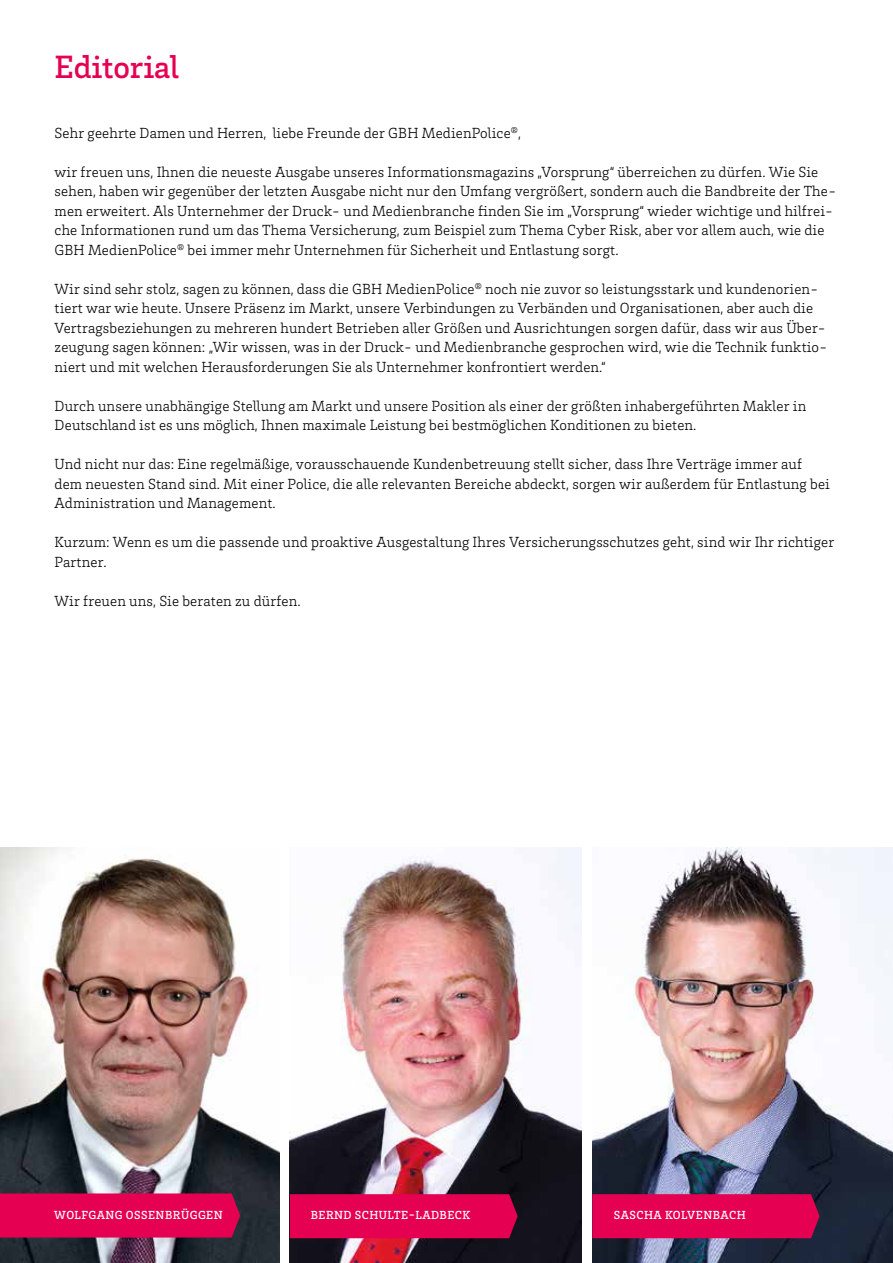
<style>
.page{position:relative;width:893px;height:1263px;background:#fff}
.page>*{position:absolute;margin:0;border:0;box-sizing:border-box;transform-origin:0 0}
.t1{font:500 33px "Brix Slab";color:#e50051}
.t2{font:300 15px/19.5px "Brix Slab";letter-spacing:.01em;color:#000}
.t3{font:500 12px "Brix Slab";letter-spacing:.04em;color:#fff}
</style>
<div class="page">
<img style="left:592px;top:848px;width:301px;height:415px">
<img style="left:290px;top:848px;width:292px;height:415px">
<img style="left:0;top:848px;width:279px;height:415px">
<div style="left:0;top:1193px;width:240px;height:44px;background:#e50051"></div>
<div style="left:290px;top:1194px;width:228px;height:44px;background:#e50051"></div>
<div style="left:592px;top:1194px;width:227px;height:44px;background:#e50051"></div>
<h1 class="t1" style="left:55px;top:45px;width:126px">Editorial</h1>
<p class="t2" style="left:55px;top:122px;width:468px">Sehr geehrte Damen und Herren, liebe Freunde der GBH MedienPolice<sup>®</sup>,</p>
<p class="t2" style="left:55px;top:161px;width:783px">wir freuen uns, Ihnen die neueste Ausgabe unseres Informationsmagazins „Vorsprung“ überreichen zu dürfen. Wie Sie sehen, haben wir gegenüber der letzten Ausgabe nicht nur den Umfang vergrößert, sondern auch die Bandbreite der The&shy;men erweitert. Als Unternehmer der Druck- und Medienbranche finden Sie im „Vorsprung“ wieder wichtige und hilfrei&shy;che Informationen rund um das Thema Versicherung, zum Beispiel zum Thema Cyber Risk, aber vor allem auch, wie die GBH MedienPolice<sup>®</sup> bei immer mehr Unternehmen für Sicherheit und Entlastung sorgt.</p>
<p class="t2" style="left:55px;top:278px;width:775px">Wir sind sehr stolz, sagen zu können, dass die GBH MedienPolice<sup>®</sup> noch nie zuvor so leistungsstark und kundenorien&shy;tiert war wie heute. Unsere Präsenz im Markt, unsere Verbindungen zu Verbänden und Organisationen, aber auch die Vertragsbeziehungen zu mehreren hundert Betrieben aller Größen und Ausrichtungen sorgen dafür, dass wir aus Über&shy;zeugung sagen können: „Wir wissen, was in der Druck- und Medienbranche gesprochen wird, wie die Technik funktio&shy;niert und mit welchen Herausforderungen Sie als Unternehmer konfrontiert werden.“</p>
<p class="t2" style="left:55px;top:395px;width:753px">Durch unsere unabhängige Stellung am Markt und unsere Position als einer der größten inhabergeführten Makler in<br>Deutschland ist es uns möglich, Ihnen maximale Leistung bei bestmöglichen Konditionen zu bieten.</p>
<p class="t2" style="left:55px;top:454px;width:777px">Und nicht nur das: Eine regelmäßige, vorausschauende Kundenbetreuung stellt sicher, dass Ihre Verträge immer auf dem neuesten Stand sind. Mit einer Police, die alle relevanten Bereiche abdeckt, sorgen wir außerdem für Entlastung bei<br>Administration und Management.</p>
<p class="t2" style="left:55px;top:532px;width:781px">Kurzum: Wenn es um die passende und proaktive Ausgestaltung Ihres Versicherungsschutzes geht, sind wir Ihr richtiger<br>Partner.</p>
<p class="t2" style="left:55px;top:590px;width:248px">Wir freuen uns, Sie beraten zu dürfen.</p>
<p class="t3" style="left:54px;top:1207px;width:170px">WOLFGANG OSSENBRÜGGEN</p>
<p class="t3" style="left:311px;top:1207px;width:161px">BERND SCHULTE-LADBECK</p>
<p class="t3" style="left:614px;top:1207px;width:133px">SASCHA KOLVENBACH</p>
</div>
